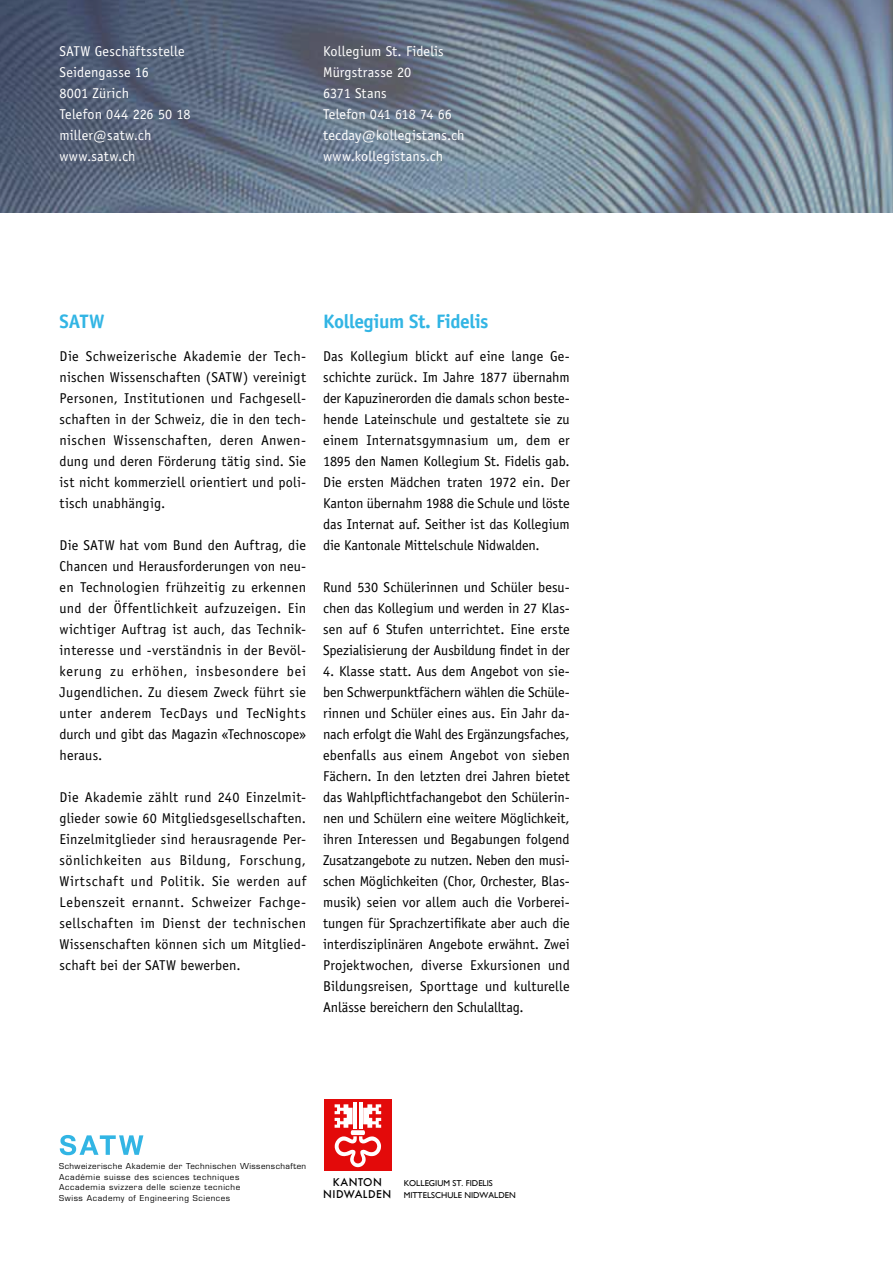
<style>
.page{position:relative;width:893px;height:1263px;background:#fff}
.page>*{position:absolute;margin:0;border:0;box-sizing:border-box;transform-origin:0 0}
.t1{font:700 19.5px "Officina Sans";letter-spacing:-.02em;color:#32b5e4}
.t2{font:14.25px/21px "Officina Sans";color:#000;text-align:justify}
.t3{font:14.25px/21px "Officina Sans";letter-spacing:.01em;color:#fff}
.t4{font:500 10.5px/12.8px "Futura";letter-spacing:.045em;color:#000;text-align:center}
.t5{font:8.55px/8.6px "Gill Sans";color:#000}
.t6{font:7.95px/10.5px "Eurostile";letter-spacing:.075em;color:#000}
</style>
<div class="page">
<svg style="left:60px;top:1135px;width:83px;height:20px"></svg>
<div style="left:324px;top:1099px;width:68px;height:71px;background:#e30a0a"></div>
<hr style="left:353px;top:1102px;width:4px;height:27px;background:#fff">
<hr style="left:359px;top:1102px;width:3px;height:27px;background:#fff">
<svg style="left:335px;top:1104px;width:46px;height:63px"></svg>
<svg style="left:0;top:0;width:893px;height:213px;background:#6a798b"></svg>
<p class="t3" style="left:60px;top:41px;width:133px">SATW Geschäftsstelle<br>Seidengasse 16<br>8001 Zürich<br>Telefon 044 226 50 18 miller@satw.ch www.satw.ch</p>
<p class="t3" style="left:323px;top:41px;width:143px">Kollegium St. Fidelis<br>Mürgstrasse 20<br>6371 Stans<br>Telefon 041 618 74 66 tecday@kollegistans.ch www.kollegistans.ch</p>
<h1 class="t1" style="left:60px;top:309px;width:47px">SATW</h1>
<p class="t2" style="left:60px;top:345px;width:248px">Die Schweizerische Akademie der Tech&shy;nischen Wissenschaften (SATW) vereinigt Personen, Institutionen und Fachgesell&shy;schaften in der Schweiz, die in den tech&shy;nischen Wissenschaften, deren Anwen&shy;dung und deren Förderung tätig sind. Sie ist nicht kommerziell orientiert und poli&shy;tisch unabhängig.</p>
<p class="t2" style="left:60px;top:534px;width:248px">Die SATW hat vom Bund den Auftrag, die Chancen und Herausforderungen von neu&shy;en Technologien frühzeitig zu erkennen und der Öffentlichkeit aufzuzeigen. Ein wichtiger Auftrag ist auch, das Technik&shy;interesse und -verständnis in der Bevöl&shy;kerung zu erhöhen, insbesondere bei Jugendlichen. Zu diesem Zweck führt sie unter anderem TecDays und TecNights durch und gibt das Magazin «Technoscope» heraus.</p>
<p class="t2" style="left:60px;top:786px;width:248px">Die Akademie zählt rund 240 Einzelmit&shy;glieder sowie 60 Mitgliedsgesellschaften.<br>Einzelmitglieder sind herausragende Per&shy;sönlichkeiten aus Bildung, Forschung, Wirtschaft und Politik. Sie werden auf Lebenszeit ernannt. Schweizer Fachge&shy;sellschaften im Dienst der technischen Wissenschaften können sich um Mitglied&shy;schaft bei der SATW bewerben.</p>
<h1 class="t1" style="left:323px;top:309px;width:167px">Kollegium St. Fidelis</h1>
<p class="t2" style="left:323px;top:345px;width:248px">Das Kollegium blickt auf eine lange Ge&shy;schichte zurück. Im Jahre 1877 übernahm der Kapuzinerorden die damals schon beste&shy;hende Lateinschule und gestaltete sie zu einem Internatsgymnasium um, dem er 1895 den Namen Kollegium St. Fidelis gab.<br>Die ersten Mädchen traten 1972 ein. Der Kanton übernahm 1988 die Schule und löste das Internat auf. Seither ist das Kollegium die Kantonale Mittelschule Nidwalden.</p>
<p class="t2" style="left:323px;top:576px;width:248px">Rund 530 Schülerinnen und Schüler besu&shy;chen das Kollegium und werden in 27 Klas&shy;sen auf 6 Stufen unterrichtet. Eine erste Spezialisierung der Ausbildung findet in der</p>
<p class="t2" style="left:323px;top:660px;width:248px">4. Klasse statt. Aus dem Angebot von sie&shy;ben Schwerpunktfächern wählen die Schüle&shy;rinnen und Schüler eines aus. Ein Jahr da&shy;nach erfolgt die Wahl des Ergänzungsfaches, ebenfalls aus einem Angebot von sieben Fächern. In den letzten drei Jahren bietet das Wahlpflichtfachangebot den Schülerin&shy;nen und Schülern eine weitere Möglichkeit, ihren Interessen und Begabungen folgend Zusatzangebote zu nutzen. Neben den musi&shy;schen Möglichkeiten (Chor, Orchester, Blas&shy;musik) seien vor allem auch die Vorberei&shy;tungen für Sprachzertifikate aber auch die interdisziplinären Angebote erwähnt. Zwei Projektwochen, diverse Exkursionen und Bildungsreisen, Sporttage und kulturelle Anlässe bereichern den Schulalltag.</p>
<p class="t6" style="left:59px;top:1161px;width:248px">Schweizerische Akademie der Technischen Wissenschaften Académie suisse des sciences techniques<br>Accademia svizzera delle scienze tecniche<br>Swiss Academy of Engineering Sciences</p>
<p class="t4" style="left:323px;top:1175px;width:70px">KANTON<br>NIDWALDEN</p>
<p class="t5" style="left:404px;top:1178px;width:113px">KOLLEGIUM ST. FIDELIS<br>MITTELSCHULE NIDWALDEN</p>
</div>
